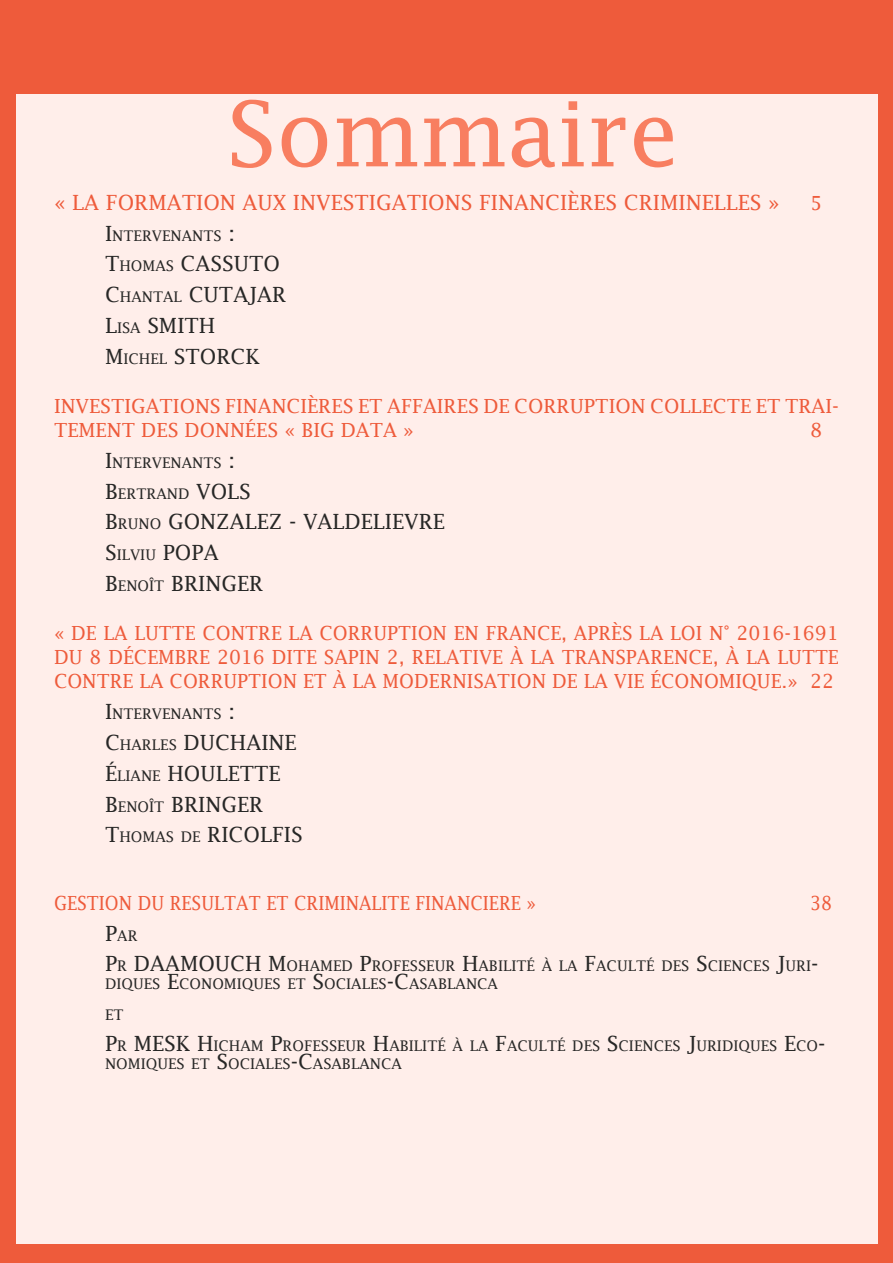
<style>
.page{position:relative;width:893px;height:1263px;background:#ee5b3b}
.page>*{position:absolute;margin:0;border:0;box-sizing:border-box;transform-origin:0 0}
.t1{font:90px "Lucida Fax";color:#f87e60}
.t2{font:21px "Lucida Fax";color:#272726}
.t3{font:21px "Lucida Fax";color:#ee5b3b}
.t4{font:19.5px/24px "Lucida Fax";color:#ee5b3b}
.t5{font:19.5px "Lucida Fax";color:#ee5b3b;scale:.9 1}
.t6{font:14.7px/18px "Lucida Fax";color:#272726}
.s1{font-size:21px}
.s2{font-size:14.7px}
</style>
<div class="page">
<div style="left:16px;top:94px;width:861px;height:1150px;background:#ffeeea"></div>
<p class="t1" style="left:226px;top:82px;width:454px">Sommaire</p>
<p class="t3" style="left:54px;top:190px;width:727px">« LA FORMATION AUX INVESTIGATIONS FINANCIÈRES CRIMINELLES »</p>
<p class="t4" style="left:810px;top:191px;width:14px">5</p>
<p class="t6" style="left:105px;top:226px;width:131px"><span class="s1">I</span>NTERVENANTS <span class="s1">:</span></p>
<p class="t2" style="left:105px;top:252px;width:160px">T<span class="s2">HOMAS</span> CASSUTO</p>
<p class="t2" style="left:105px;top:282px;width:168px">C<span class="s2">HANTAL</span> CUTAJAR</p>
<p class="t2" style="left:105px;top:313px;width:96px">L<span class="s2">ISA</span> SMITH</p>
<p class="t2" style="left:105px;top:344px;width:84px">M<span class="s2">ICHEL</span> STOR</p>
<p class="t2" style="left:231px;top:344px;width:31px">CK</p>
<p class="t4" style="left:54px;top:394px;width:786px">INVESTIGATIONS FINANCIÈRES ET AFFAIRES DE CORRUPTION COLLECTE ET TRAI-<br>TEMENT DES DONNÉES « BIG DATA »</p>
<p class="t4" style="left:810px;top:418px;width:14px">8</p>
<p class="t6" style="left:105px;top:453px;width:131px"><span class="s1">I</span>NTERVENANTS <span class="s1">:</span></p>
<p class="t6" style="left:105px;top:484px;width:106px"><span class="s1">B</span>ERTRAND <span class="s1">VOLS</span></p>
<p class="t2" style="left:105px;top:510px;width:139px">B<span class="s2">RUNO</span> GONZALE</p>
<p class="t2" style="left:269px;top:510px;width:49px">Z - VALDEL</p>
<p class="t2" style="left:385px;top:510px;width:22px">IEVRE</p>
<p class="t2" style="left:105px;top:540px;width:114px">S <span class="s2">ILVIU</span> POPA</p>
<p class="t2" style="left:105px;top:571px;width:146px">B<span class="s2">ENOÎT</span> BRINGER</p>
<p class="t4" style="left:54px;top:621px;width:786px;text-align:justify">« DE LA LUTTE CONTRE LA CORRUPTION EN FRANCE, APRÈS LA LOI N° 2016-1691<br>DU 8 DÉCEMBRE 2016 DITE SAPIN 2, RELATIVE À LA TRANSPARENCE, À LA LUTTE CONTRE LA CORRUPTION ET À LA MODERNISATION DE LA VIE ÉCONOMIQUE.» 22</p>
<p class="t6" style="left:105px;top:705px;width:131px"><span class="s1">I</span>NTERVENANTS <span class="s1">:</span></p>
<p class="t2" style="left:105px;top:730px;width:178px">C<span class="s2">HARLES</span> DUCHAINE</p>
<p class="t2" style="left:105px;top:761px;width:125px">É<span class="s2">LIANE</span> HOULETTE</p>
<p class="t2" style="left:105px;top:792px;width:146px">B<span class="s2">ENOÎT</span> BRINGER</p>
<p class="t2" style="left:105px;top:822px;width:197px">T<span class="s2">HOMAS DE</span> RICOLFIS</p>
<p class="t5" style="left:54px;top:891px;width:537px">GESTION DU RESULTAT ET CRIMINALITE FINANCIERE »</p>
<p class="t5" style="left:810px;top:891px;width:26px">38</p>
<p class="t6" style="left:105px;top:926px;width:34px"><span class="s1">P</span>AR</p>
<p class="t2" style="left:105px;top:951px;width:46px">P<span class="s2">R</span> DAAMO</p>
<p class="t6" style="left:105px;top:957px;width:715px;text-indent:110px"><span class="s1">UCH M</span>OHAMED <span class="s1">P</span>ROFESSEUR <span class="s1">H</span>ABILITÉ À LA <span class="s1">F</span>ACULTÉ DES <span class="s1">S</span> CIENCES <span class="s1">J</span>URI<span class="s1">-<br></span>DIQUES <span class="s1">E</span>CONOMIQUES ET <span class="s1">S</span> OCIALES<span class="s1">-C</span>ASABLANCA</p>
<p class="t6" style="left:105px;top:1006px;width:20px">ET</p>
<p class="t2" style="left:105px;top:1031px;width:44px">P<span class="s2">R</span> MES</p>
<p class="t6" style="left:105px;top:1036px;width:722px;text-indent:71px"><span class="s1">K H</span>ICHAM <span class="s1">P</span>ROFESSEUR <span class="s1">H</span>ABILITÉ À LA <span class="s1">F</span>ACULTÉ DES <span class="s1">S</span> CIENCES <span class="s1">J</span>URIDIQUES <span class="s1">E</span>CO<span class="s1">-<br></span>NOMIQUES ET <span class="s1">S</span> OCIALES<span class="s1">-C</span>ASABLANCA</p>
</div>
